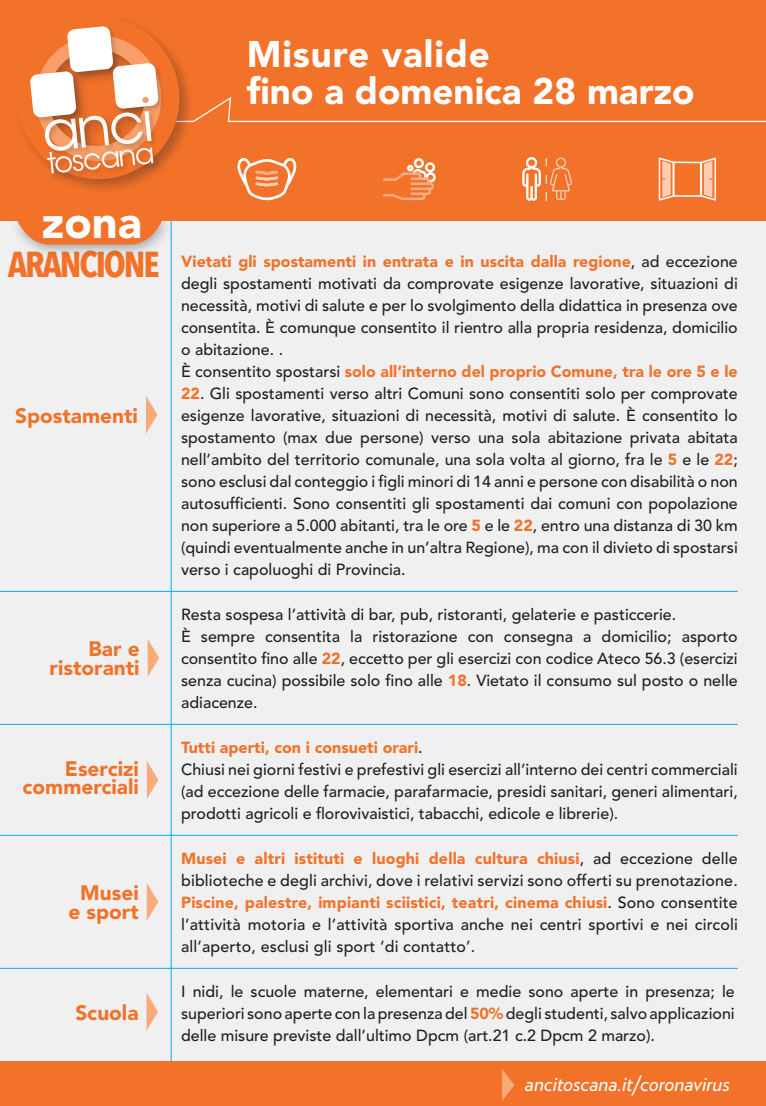
<style>
.page{position:relative;width:766px;height:1106px;background:#fff}
.page>*{position:absolute;margin:0;border:0;box-sizing:border-box;transform-origin:0 0}
.t1{font:900 45px "Avenir LT Std";color:#fff}
.t2{font:900 36.7px/37px "Avenir LT Std";color:#fff}
.t3{font:700 36px "Avenir Next Condensed";letter-spacing:-.06em;color:#f3722a}
.t4{font:italic 21.4px "Verlag";color:#fff}
.t5{font:900 20.8px/18.5px "Avenir LT Std";color:#f3722a;text-align:right}
.t6{font:500 16px/22px "Avenir LT Std";color:#231f20;text-align:justify}
.s1{font-weight:900;color:#f3722a}
</style>
<div class="page">
<div style="left:0;top:126px;width:765px;height:980px;background:#f0f0f1"></div>
<hr style="left:171px;top:155px;width:1px;height:951px;background:#00adec">
<svg style="left:147px;top:883px;width:11px;height:37px"></svg>
<div style="left:0;top:0;width:765px;height:221px;background:#f3722a"></div>
<div style="left:0;top:1061px;width:765px;height:45px;background:#f3722a"></div>
<svg style="left:146px;top:396px;width:11px;height:38px"></svg>
<hr style="left:0;top:724px;width:737px;height:1px;background:#00adec">
<hr style="left:0;top:591px;width:737px;height:1px;background:#00adec">
<hr style="left:0;top:835px;width:737px;height:1px;background:#00adec">
<hr style="left:0;top:968px;width:737px;height:1px;background:#00adec">
<svg style="left:148px;top:639px;width:11px;height:37px"></svg>
<svg style="left:147px;top:761px;width:11px;height:38px"></svg>
<svg style="left:146px;top:993px;width:12px;height:37px"></svg>
<div style="left:8px;top:210px;width:167px;height:49px;background:#231f20;opacity:.44"></div>
<svg style="left:17px;top:221px;width:145px;height:23px;background:#ef7e3f"></svg>
<div style="left:12px;top:192px;width:186px;height:29px;background:#f3722a"></div>
<svg style="left:21px;top:22px;width:744px;height:179px"></svg>
<div style="left:142px;top:97px;width:7px;height:6px;background:#f89e68;border-radius:50%"></div>
<svg style="left:502px;top:1069px;width:12px;height:31px"></svg>
<h1 class="t1" style="left:42px;top:195px;width:101px">zona</h1>
<h2 class="t2" style="left:247px;top:36px;width:449px">Misure valide<br>fino a domenica 28 marzo</h2>
<h3 class="t3" style="left:8px;top:242px;width:153px">ARANCIONE</h3>
<p class="t6" style="left:181px;top:251px;width:558px;text-align:left"><span class="s1">Vietati gli spostamenti in entrata e in uscita dalla regione</span>, ad eccezione degli spostamenti motivati da comprovate esigenze lavorative, situazioni di necessità, motivi di salute e per lo svolgimento della didattica in presenza ove consentita. È comunque consentito il rientro alla propria residenza, domicilio o abitazione. .<br>È consentito spostarsi <span class="s1">solo all’interno del proprio Comune, tra le ore 5 e le</span></p>
<p class="t6" style="left:181px;top:383px;width:558px"><span class="s1">22</span>. Gli spostamenti verso altri Comuni sono consentiti solo per comprovate esigenze lavorative, situazioni di necessità, motivi di salute. È consentito lo spostamento (max due persone) verso una sola abitazione privata abitata nell’ambito del territorio comunale, una sola volta al giorno, fra le <span class="s1">5</span> e le <span class="s1">22</span>; sono esclusi dal conteggio i figli minori di 14 anni e persone con disabilità o non autosufficienti. Sono consentiti gli spostamenti dai comuni con popolazione non superiore a 5.000 abitanti, tra le ore <span class="s1">5</span> e le <span class="s1">22</span>, entro una distanza di 30 km (quindi eventualmente anche in un’altra Regione), ma con il divieto di spostarsi verso i capoluoghi di Provincia.</p>
<h3 class="t5" style="left:15px;top:406px;width:124px">Spostamenti</h3>
<h3 class="t5" style="left:50px;top:640px;width:92px">Bar e ristoranti</h3>
<h3 class="t5" style="left:23px;top:759px;width:118px">Esercizi commerciali</h3>
<h3 class="t5" style="left:68px;top:884px;width:72px;text-align:center">Musei e sport</h3>
<h3 class="t5" style="left:75px;top:1003px;width:65px">Scuola</h3>
<p class="t6" style="left:181px;top:603px;width:558px;text-align:left">Resta sospesa l’attività di bar, pub, ristoranti, gelaterie e pasticcerie.<br>È sempre consentita la ristorazione con consegna a domicilio; asporto consentito fino alle <span class="s1">22</span>, eccetto per gli esercizi con codice Ateco 56.3 (esercizi senza cucina) possibile solo fino alle <span class="s1">18</span>. Vietato il consumo sul posto o nelle adiacenze.</p>
<p class="t6" style="left:181px;top:736px;width:558px;text-align:left"><span class="s1">Tutti aperti, con i consueti orari</span>.<br>Chiusi nei giorni festivi e prefestivi gli esercizi all’interno dei centri commerciali (ad eccezione delle farmacie, parafarmacie, presidi sanitari, generi alimentari, prodotti agricoli e florovivaistici, tabacchi, edicole e librerie).</p>
<p class="t6" style="left:181px;top:847px;width:558px"><span class="s1">Musei e altri istituti e luoghi della cultura chiusi</span>, ad eccezione delle biblioteche e degli archivi, dove i relativi servizi sono offerti su prenotazione.<br><span class="s1">Piscine, palestre, impianti sciistici, teatri, cinema chiusi</span>. Sono consentite l’attività motoria e l’attività sportiva anche nei centri sportivi e nei circoli all’aperto, esclusi gli sport ‘di contatto’.</p>
<p class="t6" style="left:181px;top:980px;width:555px">I nidi, le scuole materne, elementari e medie sono aperte in presenza; le superiori sono aperte con la presenza del <span class="s1">50%</span> degli studenti, salvo applicazioni delle misure previste dall’ultimo Dpcm (art.21 c.2 Dpcm 2 marzo).</p>
<h3 class="t4" style="left:524px;top:1066px;width:206px">ancitoscana.it/coronavirus</h3>
</div>
